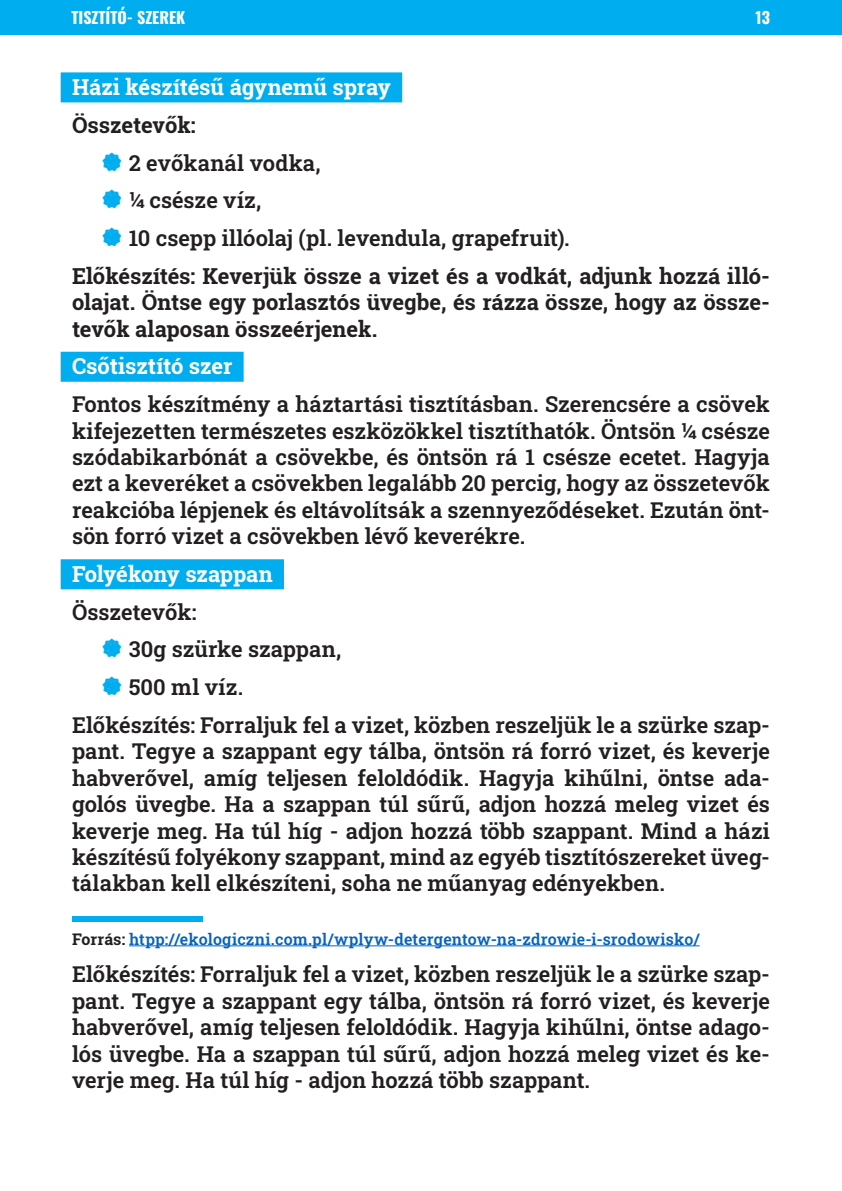
<style>
.page{position:relative;width:842px;height:1191px;background:#fff}
.page>*{position:absolute;margin:0;border:0;box-sizing:border-box;transform-origin:0 0}
.Paragraph_Style_1{font:600 22px/26.4px "Roboto Slab";color:#231f20;text-align:justify}
.Paragraph_Style_1-2{font:700 22px/26.4px "Roboto Slab";letter-spacing:-.005em;color:#231f20;text-align:justify}
.Bullet{font:700 22px "Roboto Slab";letter-spacing:-.005em;color:#fff}
.Figure{font:600 16px "Roboto Slab";letter-spacing:.01em;color:#0563c1}
.t1{font:700 16px "Oswald";color:#fff}
.s1{font-family:"Nexa Rust Extras Free";font-weight:400;font-size:46px;color:#00aeef}
.s2{font-weight:700;color:#231f20}
</style>
<div class="page">
<div style="left:0;top:0;width:842px;height:34px;background:#00aeef"></div>
<div style="left:61px;top:72px;width:341px;height:30px;background:#00aeef"></div>
<div style="left:61px;top:352px;width:183px;height:30px;background:#00aeef"></div>
<div style="left:61px;top:559px;width:223px;height:30px;background:#00aeef"></div>
<div style="left:72px;top:916px;width:131px;height:6px;background:#00aeef"></div>
<hr style="left:129px;top:945px;width:571px;height:1px;background:#0563c1">
<p class="t1" style="left:71px;top:3px;width:115px">TISZTÍTÓ- SZEREK</p>
<p class="t1" style="left:755px;top:3px;width:16px">13</p>
<p class="Bullet" style="left:72px;top:72px;width:320px">Házi készítésű ágynemű spray</p>
<p class="Paragraph_Style_1-2" style="left:72px;top:111px;width:125px">Összetevők:</p>
<p class="Paragraph_Style_1" style="left:100px;top:149px;width:222px"><span class="s1">A</span> 2 evőkanál vodka,</p>
<p class="Paragraph_Style_1" style="left:100px;top:187px;width:163px"><span class="s1">A</span> ¼ csésze víz,</p>
<p class="Paragraph_Style_1" style="left:100px;top:224px;width:471px"><span class="s1">A</span> 10 csepp illóolaj (pl. levendula, grapefruit).</p>
<p class="Paragraph_Style_1-2" style="left:72px;top:262px;width:699px">Előkészítés: Keverjük össze a vizet és a vodkát, adjunk hozzá illó&shy;olajat. Öntse egy porlasztós üvegbe, és rázza össze, hogy az össze&shy;tevők alaposan összeérjenek.</p>
<p class="Bullet" style="left:72px;top:351px;width:162px">Csőtisztító szer</p>
<p class="Paragraph_Style_1" style="left:72px;top:390px;width:699px">Fontos készítmény a háztartási tisztításban. Szerencsére a csövek kifejezetten természetes eszközökkel tisztíthatók. Öntsön ¼ csésze szódabikarbónát a csövekbe, és öntsön rá 1 csésze ecetet. Hagyja ezt a keveréket a csövekben legalább 20 percig, hogy az összetevők reakcióba lépjenek és eltávolítsák a szennyeződéseket. Ezután önt&shy;sön forró vizet a csövekben lévő keverékre.</p>
<p class="Bullet" style="left:72px;top:559px;width:202px">Folyékony szappan</p>
<p class="Paragraph_Style_1" style="left:72px;top:598px;width:126px">Összetevők:</p>
<p class="Paragraph_Style_1" style="left:100px;top:635px;width:242px"><span class="s1">A</span> 30g szürke szappan,</p>
<p class="Paragraph_Style_1" style="left:100px;top:673px;width:144px"><span class="s1">A</span> 500 ml víz.</p>
<p class="Paragraph_Style_1" style="left:72px;top:711px;width:699px">Előkészítés: Forraljuk fel a vizet, közben reszeljük le a szürke szap&shy;pant. Tegye a szappant egy tálba, öntsön rá forró vizet, és keverje habverővel, amíg teljesen feloldódik. Hagyja kihűlni, öntse ada&shy;golós üvegbe. Ha a szappan túl sűrű, adjon hozzá meleg vizet és keverje meg. Ha túl híg - adjon hozzá több szappant. Mind a házi készítésű folyékony szappant, mind az egyéb tisztítószereket üveg&shy;tálakban kell elkészíteni, soha ne műanyag edényekben.</p>
<p class="Figure" style="left:72px;top:928px;width:629px"><span class="s2">Forrás:</span> htpp://ekologiczni.com.pl/wplyw-detergentow-na-zdrowie-i-srodowisko/</p>
<p class="Paragraph_Style_1" style="left:72px;top:960px;width:699px">Előkészítés: Forraljuk fel a vizet, közben reszeljük le a szürke szap&shy;pant. Tegye a szappant egy tálba, öntsön rá forró vizet, és keverje habverővel, amíg teljesen feloldódik. Hagyja kihűlni, öntse adago&shy;lós üvegbe. Ha a szappan túl sűrű, adjon hozzá meleg vizet és ke&shy;verje meg. Ha túl híg - adjon hozzá több szappant.</p>
</div>
